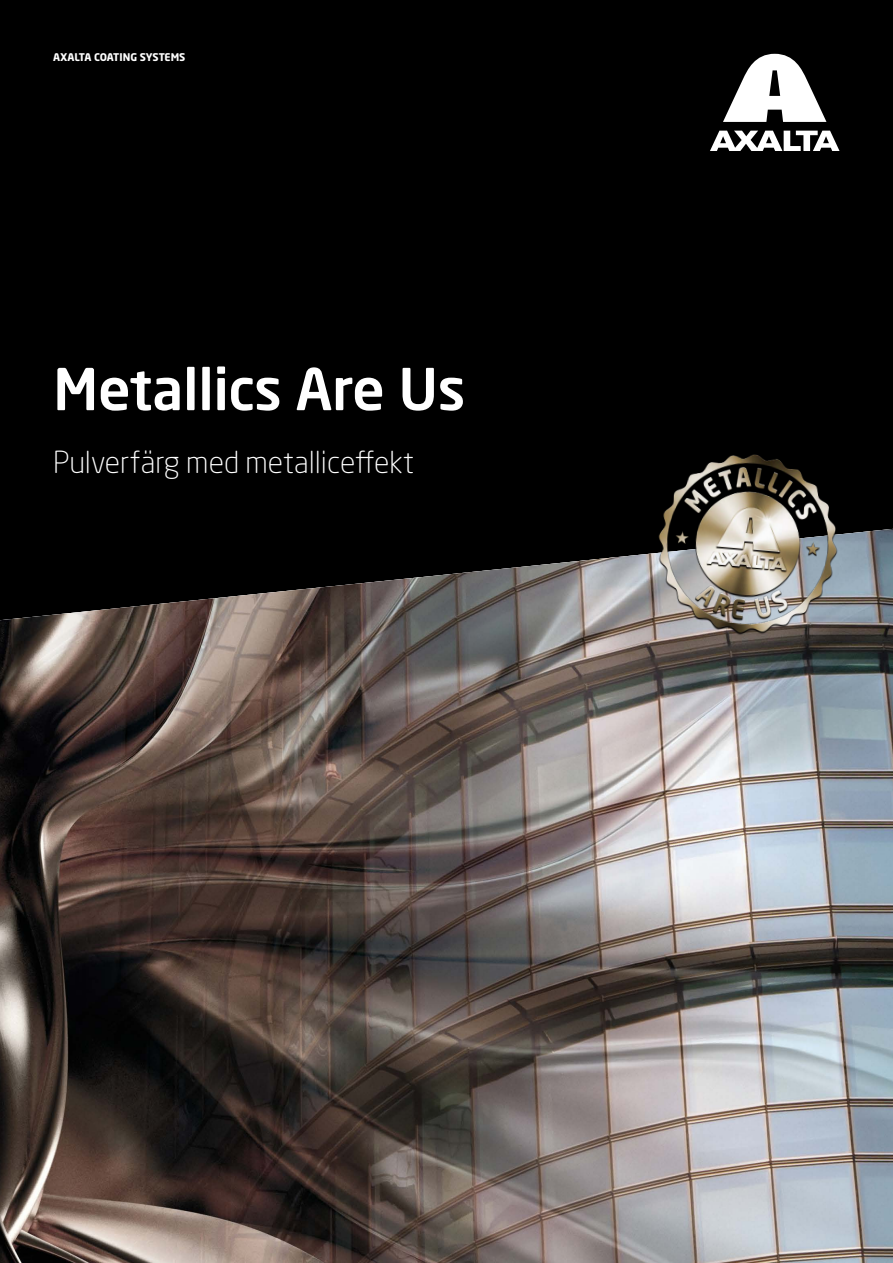
<style>
.page{position:relative;width:893px;height:1263px;background:#fff}
.page>*{position:absolute;margin:0;border:0;box-sizing:border-box;transform-origin:0 0}
.t1{font:500 57px "Neo Sans Pro";letter-spacing:-.005em;color:#fff}
.t2{font:300 30px "Neo Sans Pro";color:#fff}
.t3{font:700 10.5px "Neo Sans Pro";letter-spacing:-.01em;color:#fff}
</style>
<div class="page">
<div style="left:0;top:0;width:893px;height:529px;background:#000"></div>
<svg style="left:710px;top:54px;width:129px;height:97px"></svg>
<img style="left:0;top:529px;width:893px;height:734px">
<img style="left:647px;top:444px;width:200px;height:201px">
<p class="t3" style="left:53px;top:51px;width:134px">AXALTA COATING SYSTEMS</p>
<h1 class="t1" style="left:53px;top:353px;width:414px">Metallics Are Us</h1>
<p class="t2" style="left:53px;top:444px;width:363px">Pulverfärg med metalliceffekt</p>
</div>
